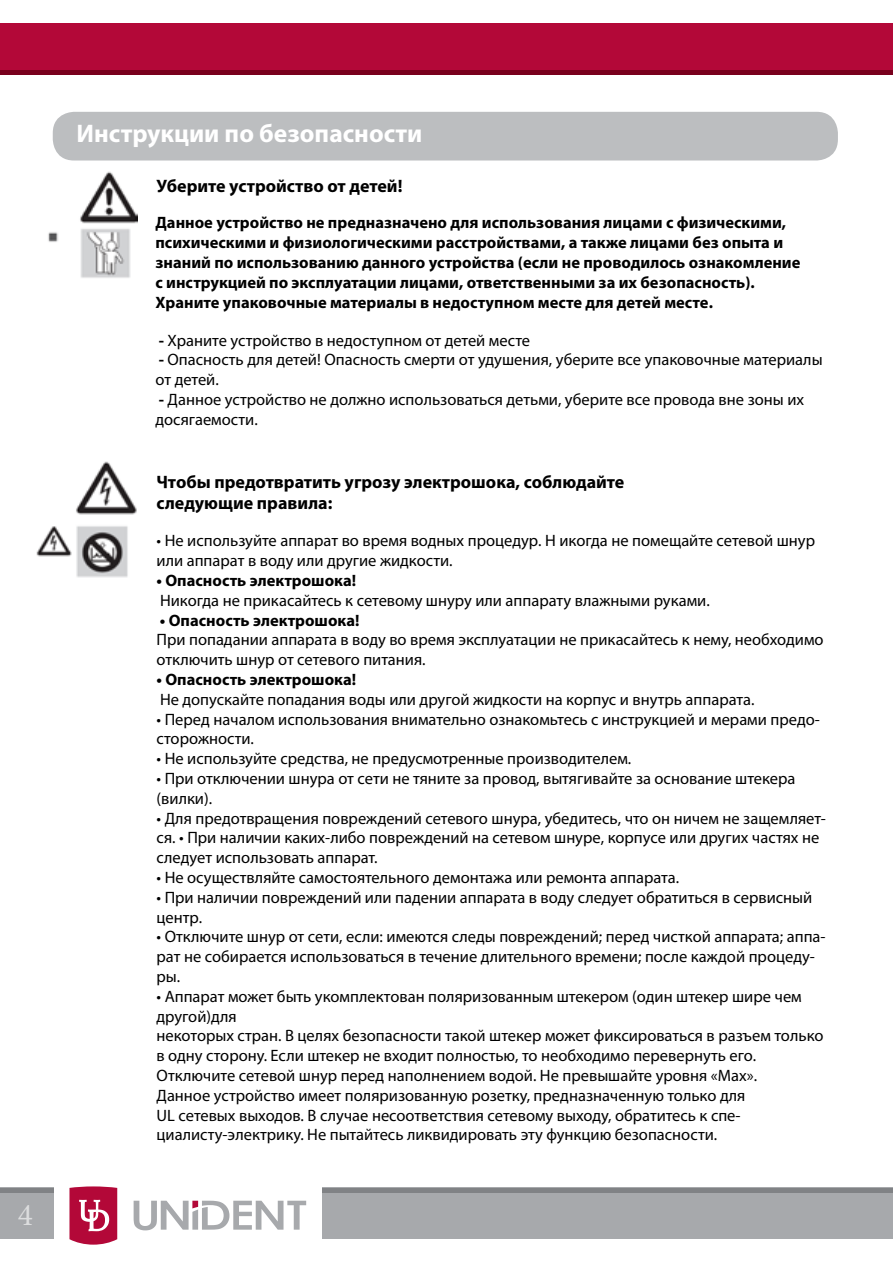
<style>
.page{position:relative;width:893px;height:1263px;background:#fff}
.page>*{position:absolute;margin:0;border:0;box-sizing:border-box;transform-origin:0 0}
.t1{font:31.5px "Minion Pro";color:#dcddde}
.t2{font:700 25.5px "Myriad Pro";color:#fff}
.t3{font:700 18px/21.6px "Myriad Pro";color:#000}
.t4{font:16.5px/19.8px "Myriad Pro";color:#000}
.t5{font:700 16.5px/19.8px "Myriad Pro";color:#000}
.s1{font-weight:700}
</style>
<div class="page">
<div style="left:0;top:24px;width:893px;height:51px;background:#b30838"></div>
<div style="left:322px;top:1188px;width:571px;height:51px;background:#a7a9ac"></div>
<svg style="left:134px;top:1201px;width:172px;height:29px"></svg>
<svg style="left:69px;top:1186px;width:48px;height:58px;background:#c0345b"></svg>
<div style="left:0;top:1188px;width:53px;height:51px;background:#a7a9ac"></div>
<hr style="left:0;top:1188px;width:53px;height:4px;background:#808285">
<hr style="left:322px;top:1188px;width:571px;height:4px;background:#808285">
<hr style="left:0;top:71px;width:893px;height:4px;background:#79001d">
<div style="left:53px;top:112px;width:785px;height:49px;background:#bcbec0;border-radius:21px"></div>
<img style="left:48px;top:171px;width:89px;height:107px">
<img style="left:36px;top:461px;width:101px;height:117px">
<h1 class="t1" style="left:18px;top:1194px;width:17px">4</h1>
<h2 class="t2" style="left:77px;top:117px;width:347px">Инструкции по безопасности</h2>
<p class="t3" style="left:157px;top:174px;width:247px">Уберите устройство от детей!</p>
<p class="t5" style="left:155px;top:212px;width:646px">Данное устройство не предназначено для использования лицами с физическими, психическими и физиологическими расстройствами, а также лицами без опыта и знаний по использованию данного устройства (если не проводилось ознакомление с инструкцией по эксплуатации лицами, ответственными за их безопасность).<br>Храните упаковочные материалы в недоступном месте для детей месте.</p>
<p class="t4" style="left:159px;top:330px;width:373px"><span class="s1">-</span> Храните устройство в недоступном от детей месте</p>
<p class="t4" style="left:155px;top:350px;width:669px"><span class="s1">-</span> Опасность для детей! Опасность смерти от удушения, уберите все упаковочные материалы от детей.</p>
<p class="t4" style="left:155px;top:389px;width:650px"><span class="s1">-</span> Данное устройство не должно использоваться детьми, уберите все провода вне зоны их досягаемости.</p>
<p class="t3" style="left:157px;top:470px;width:469px">Чтобы предотвратить угрозу электрошока, соблюдайте следующие правила:</p>
<p class="t4" style="left:157px;top:531px;width:660px">• Не используйте аппарат во время водных процедур. Н икогда не помещайте сетевой шнур или аппарат в воду или другие жидкости.</p>
<p class="t5" style="left:157px;top:570px;width:201px">• Опасность электрошока!</p>
<p class="t4" style="left:160px;top:590px;width:551px">Никогда не прикасайтесь к сетевому шнуру или аппарату влажными руками.</p>
<p class="t5" style="left:160px;top:609px;width:201px">• Опасность электрошока!</p>
<p class="t4" style="left:157px;top:630px;width:669px">При попадании аппарата в воду во время эксплуатации не прикасайтесь к нему, необходимо отключить шнур от сетевого питания.</p>
<p class="t5" style="left:157px;top:669px;width:201px">• Опасность электрошока!</p>
<p class="t4" style="left:160px;top:689px;width:596px">Не допускайте попадания воды или другой жидкости на корпус и внутрь аппарата.</p>
<p class="t4" style="left:157px;top:709px;width:665px">• Перед началом использования внимательно ознакомьтесь с инструкцией и мерами предо&shy;сторожности.</p>
<p class="t4" style="left:157px;top:748px;width:476px">• Не используйте средства, не предусмотренные производителем.</p>
<p class="t4" style="left:157px;top:768px;width:640px">• При отключении шнура от сети не тяните за провод, вытягивайте за основание штекера (вилки).</p>
<p class="t4" style="left:157px;top:808px;width:671px">• Для предотвращения повреждений сетевого шнура, убедитесь, что он ничем не защемляет&shy;ся. • При наличии каких-либо повреждений на сетевом шнуре, корпусе или других частях не следует использовать аппарат.</p>
<p class="t4" style="left:157px;top:867px;width:524px">• Не осуществляйте самостоятельного демонтажа или ремонта аппарата.</p>
<p class="t4" style="left:157px;top:887px;width:657px">• При наличии повреждений или падении аппарата в воду следует обратиться в сервисный центр.</p>
<p class="t4" style="left:157px;top:927px;width:671px">• Отключите шнур от сети, если: имеются следы повреждений; перед чисткой аппарата; аппа&shy;рат не собирается использоваться в течение длительного времени; после каждой процеду&shy;ры.</p>
<p class="t4" style="left:157px;top:986px;width:668px">• Аппарат может быть укомплектован поляризованным штекером (один штекер шире чем другой)для<br>некоторых стран. В целях безопасности такой штекер может фиксироваться в разъем только в одну сторону. Если штекер не входит полностью, то необходимо перевернуть его.<br>Отключите сетевой шнур перед наполнением водой. Не превышайте уровня «Мах».<br>Данное устройство имеет поляризованную розетку, предназначенную только для<br>UL сетевых выходов. В случае несоответствия сетевому выходу, обратитесь к спе&shy;циалисту-электрику. Не пытайтесь ликвидировать эту функцию безопасности.</p>
</div>
